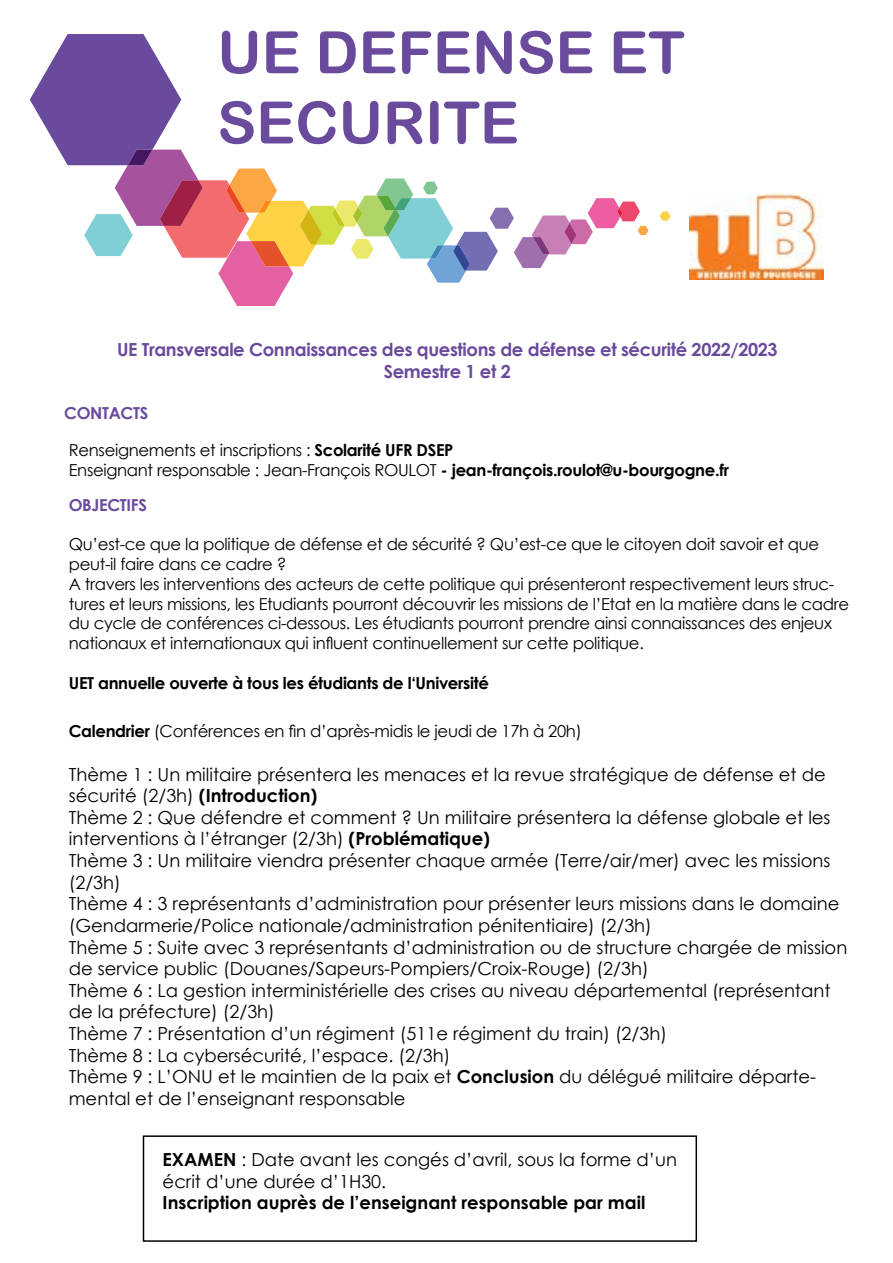
<style>
.page{position:relative;width:893px;height:1263px;background:#fff}
.page>*{position:absolute;margin:0;border:0;box-sizing:border-box;transform-origin:0 0}
.t1{font:58.5px/70.2px "Arial Rounded MT Bold";color:#694a9c}
.t2{font:18px/21.6px "Century Gothic";color:#000}
.t3{font:700 18px/21.6px "Century Gothic";letter-spacing:-.02em;color:#694a9c;text-align:center}
.t4{font:700 18px "Century Gothic";color:#000}
.t5{font:16.5px/19.8px "Century Gothic";letter-spacing:-.02em;color:#000}
.t6{font:700 16.5px "Century Gothic";letter-spacing:-.02em;color:#000}
.t7{font:700 16.5px "Century Gothic";letter-spacing:-.02em;color:#694a9c}
.s1{font-weight:700}
</style>
<div class="page">
<img style="left:690px;top:194px;width:133px;height:85px">
<svg style="left:660px;top:211px;width:10px;height:10px"></svg>
<svg style="left:30px;top:34px;width:618px;height:272px"></svg>
<div style="left:143px;top:1135px;width:554px;height:107px;background:#fff;border:2px solid #020203"></div>
<h1 class="t1" style="left:217px;top:17px;width:469px">UE DEFENSE ET<br>SECURITE</h1>
<p class="t3" style="left:117px;top:338px;width:662px">UE Transversale Connaissances des questions de défense et sécurité 2022/2023<br>Semestre 1 et 2</p>
<p class="t7" style="left:64px;top:400px;width:86px">CONTACTS</p>
<p class="t5" style="left:69px;top:440px;width:662px">Renseignements et inscriptions : <span class="s1">Scolarité UFR DSEP<br></span>Enseignant responsable : Jean-François ROULOT <span class="s1">- jean-françois.roulot@u-bourgogne.fr</span></p>
<p class="t7" style="left:69px;top:492px;width:80px">OBJECTIFS</p>
<p class="t5" style="left:69px;top:534px;width:782px">Qu’est-ce que la politique de défense et de sécurité ? Qu’est-ce que le citoyen doit savoir et que peut-il faire dans ce cadre ?<br>A travers les interventions des acteurs de cette politique qui présenteront respectivement leurs struc&shy;tures et leurs missions, les Etudiants pourront découvrir les missions de l’Etat en la matière dans le cadre du cycle de conférences ci-dessous. Les étudiants pourront prendre ainsi connaissances des enjeux nationaux et internationaux qui influent continuellement sur cette politique.</p>
<p class="t6" style="left:69px;top:670px;width:422px">UET annuelle ouverte à tous les étudiants de l‘Université</p>
<p class="t5" style="left:69px;top:721px;width:514px"><span class="s1">Calendrier</span> (Conférences en fin d’après-midis le jeudi de 17h à 20h)</p>
<p class="t2" style="left:69px;top:763px;width:780px">Thème 1 : Un militaire présentera les menaces et la revue stratégique de défense et de sécurité (2/3h) <span class="s1">(Introduction)<br></span>Thème 2 : Que défendre et comment ? Un militaire présentera la défense globale et les interventions à l’étranger (2/3h) <span class="s1">(Problématique)<br></span>Thème 3 : Un militaire viendra présenter chaque armée (Terre/air/mer) avec les missions (2/3h)<br>Thème 4 : 3 représentants d’administration pour présenter leurs missions dans le domaine (Gendarmerie/Police nationale/administration pénitentiaire) (2/3h)<br>Thème 5 : Suite avec 3 représentants d’administration ou de structure chargée de mission de service public (Douanes/Sapeurs-Pompiers/Croix-Rouge) (2/3h)<br>Thème 6 : La gestion interministérielle des crises au niveau départemental (représentant de la préfecture) (2/3h)<br>Thème 7 : Présentation d’un régiment (511e régiment du train) (2/3h)<br>Thème 8 : La cybersécurité, l’espace. (2/3h)<br>Thème 9 : L’ONU et le maintien de la paix et <span class="s1">Conclusion</span> du délégué militaire départe&shy;mental et de l’enseignant responsable</p>
<p class="t2" style="left:163px;top:1148px;width:516px"><span class="s1">EXAMEN</span> : Date avant les congés d’avril, sous la forme d’un écrit d’une durée d’1H30.</p>
<p class="t4" style="left:163px;top:1189px;width:484px">Inscription auprès de l’enseignant responsable par mail</p>
</div>
